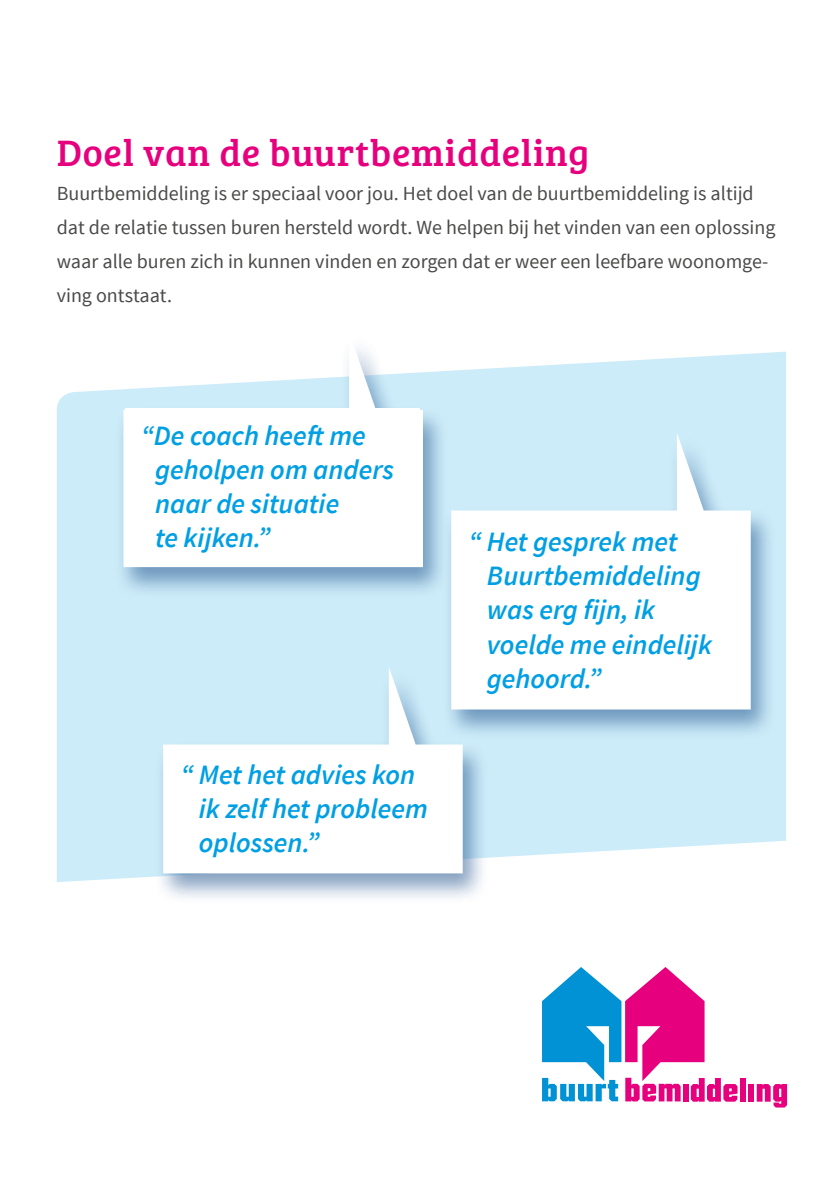
<style>
.page{position:relative;width:840px;height:1191px;background:#fff}
.page>*{position:absolute;margin:0;border:0;box-sizing:border-box;transform-origin:0 0}
.t1{font:38px "Bree Serif";letter-spacing:.02em;color:#e6007d}
.t2{font:italic 600 28px/34px "Source Sans Pro";color:#009fe3}
.t3{font:20px/34px "Source Sans Pro";color:#4a4a49}
</style>
<div class="page">
<svg style="left:57px;top:351px;width:728px;height:531px;fill:#cdecf9"></svg>
<div style="left:739px;top:1078px;width:6px;height:23px;background:#e6007d"></div>
<div style="left:748px;top:1084px;width:5px;height:17px;background:#e6007d"></div>
<svg style="left:756px;top:1084px;width:30px;height:23px"></svg>
<svg style="left:542px;top:967px;width:195px;height:134px"></svg>
<div style="left:114px;top:332px;width:335px;height:266px;background:#104584;opacity:.5"></div>
<svg style="left:123px;top:332px;width:300px;height:235px"></svg>
<div style="left:125px;top:408px;width:294px;height:155px;background:#fff"></div>
<div style="left:154px;top:667px;width:335px;height:237px;background:#104584;opacity:.5"></div>
<svg style="left:163px;top:666px;width:299px;height:207px;fill:#cdecf9"></svg>
<div style="left:165px;top:747px;width:294px;height:121px;background:#fff"></div>
<div style="left:441px;top:433px;width:335px;height:307px;background:#104584;opacity:.5"></div>
<svg style="left:451px;top:433px;width:299px;height:276px"></svg>
<h1 class="t1" style="left:57px;top:125px;width:533px">Doel van de buurtbemiddeling</h1>
<p class="t3" style="left:57px;top:176px;width:719px">Buurtbemiddeling is er speciaal voor jou. Het doel van de buurtbemiddeling is altijd dat de relatie tussen buren hersteld wordt. We helpen bij het vinden van een oplossing waar alle buren zich in kunnen vinden en zorgen dat er weer een leefbare woonomge&shy;ving ontstaat.</p>
<h2 class="t2" style="left:155px;top:418px;width:240px;text-indent:-14px">“De coach heeft me geholpen om anders naar de situatie<br>te kijken.”</h2>
<h2 class="t2" style="left:199px;top:757px;width:230px;text-indent:-18px">“ Met het advies kon ik zelf het probleem oplossen.”</h2>
<h2 class="t2" style="left:486px;top:525px;width:226px;text-indent:-18px">“ Het gesprek met<br>Buurtbemiddeling was erg fijn, ik voelde me eindelijk gehoord.”</h2>
</div>
